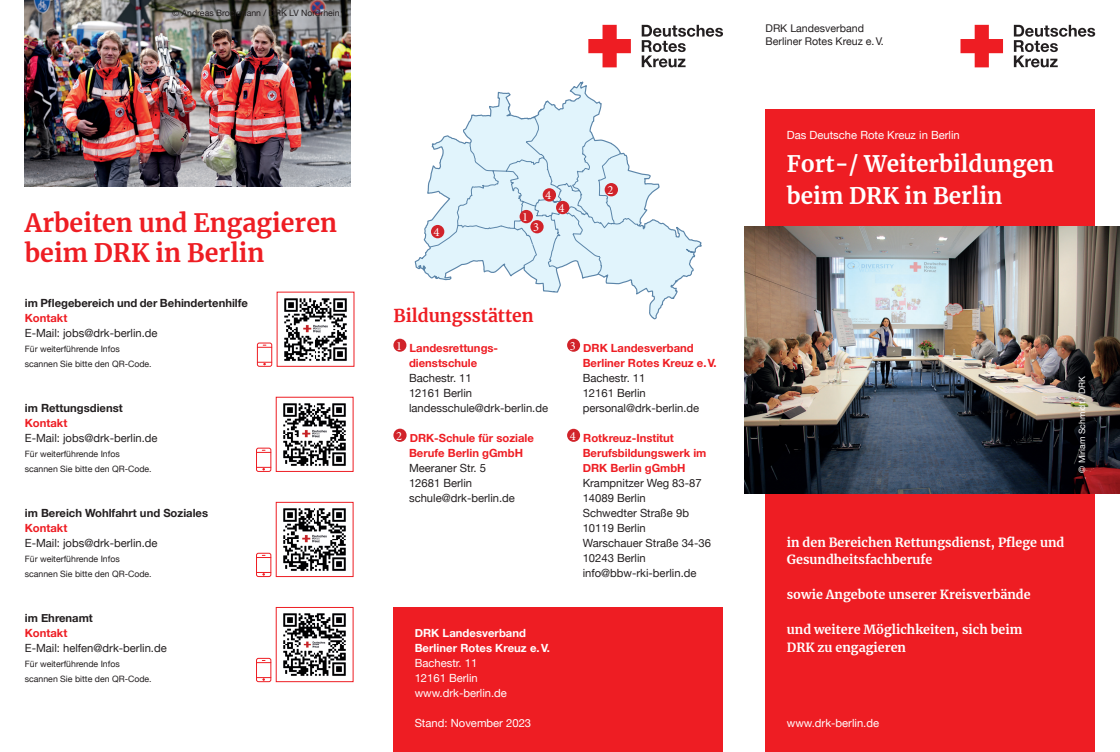
<style>
.page{position:relative;width:1120px;height:752px;background:#fff}
.page>*{position:absolute;margin:0;border:0;box-sizing:border-box;transform-origin:0 0}
.t1{font:700 25px/30px "Merriweather";color:#ee1d23}
.t2{font:700 22.5px/32.5px "Merriweather";color:#fff}
.t3{font:700 17.5px "Merriweather";color:#ee1d23}
.t4{font:700 12.5px/17.5px "Merriweather";color:#fff}
.t5{font:12.5px "Minion Pro";color:#fff}
.t6{font:11.25px/15px "Helvetica Neue";color:#231f20}
.t7{font:700 11.25px/15px "Helvetica Neue";color:#ee1d23}
.t8{font:11.25px/15px "Helvetica Neue";color:#fff}
.t9{font:700 11.25px "Helvetica Neue";color:#231f20}
.t10{font:700 11.25px/15px "Helvetica Neue";letter-spacing:.005em;color:#fff}
.t11{font:10.62px/12.5px "Helvetica Neue";color:#231f20}
.t12{font:8.75px/15px "Helvetica Neue";color:#231f20}
.t13{font:8.75px "Helvetica Neue";color:#fff}
.s1{font-family:"Arial"}
</style>
<div class="page">
<div style="left:765px;top:110px;width:330px;height:641px;background:#ee1d23"></div>
<div style="left:393px;top:607px;width:330px;height:144px;background:#ee1d23"></div>
<img style="left:25px;top:0;width:326px;height:186px">
<img style="left:284px;top:298px;width:63px;height:63px">
<div style="left:257px;top:342px;width:15px;height:24px;border:1px solid #ee1d23;border-radius:2px"></div>
<svg style="left:257px;top:344px;width:15px;height:3px"></svg>
<svg style="left:257px;top:361px;width:15px;height:4px"></svg>
<img style="left:283px;top:403px;width:63px;height:63px">
<div style="left:256px;top:447px;width:15px;height:24px;border:1px solid #ee1d23;border-radius:2px"></div>
<svg style="left:256px;top:449px;width:15px;height:3px"></svg>
<svg style="left:256px;top:466px;width:15px;height:4px"></svg>
<img style="left:283px;top:508px;width:63px;height:63px">
<div style="left:256px;top:552px;width:15px;height:24px;border:1px solid #ee1d23;border-radius:2px"></div>
<svg style="left:256px;top:554px;width:15px;height:3px"></svg>
<svg style="left:256px;top:571px;width:15px;height:4px"></svg>
<img style="left:283px;top:613px;width:63px;height:63px">
<div style="left:256px;top:657px;width:15px;height:24px;border:1px solid #ee1d23;border-radius:2px"></div>
<svg style="left:256px;top:659px;width:15px;height:3px"></svg>
<svg style="left:256px;top:676px;width:15px;height:4px"></svg>
<svg style="left:960px;top:25px;width:43px;height:42px"></svg>
<svg style="left:1014px;top:25px;width:81px;height:42px"></svg>
<svg style="left:588px;top:25px;width:43px;height:38px"></svg>
<svg style="left:642px;top:25px;width:81px;height:38px"></svg>
<div style="left:393px;top:338px;width:13px;height:13px;background:#d1232a;border-radius:50%"></div>
<div style="left:393px;top:428px;width:13px;height:13px;background:#d1232a;border-radius:50%"></div>
<div style="left:567px;top:338px;width:13px;height:13px;background:#d1232a;border-radius:50%"></div>
<div style="left:567px;top:428px;width:13px;height:13px;background:#d1232a;border-radius:50%"></div>
<svg style="left:414px;top:63px;width:288px;height:257px"></svg>
<svg style="left:429px;top:116px;width:211px;height:194px;fill:#e1f4fc"></svg>
<div style="left:519px;top:210px;width:14px;height:13px;background:#d1232a;border-radius:50%"></div>
<div style="left:604px;top:183px;width:14px;height:13px;background:#d1232a;border-radius:50%"></div>
<div style="left:530px;top:220px;width:13px;height:13px;background:#d1232a;border-radius:50%"></div>
<img style="left:744px;top:226px;width:376px;height:267px">
<div style="left:431px;top:225px;width:13px;height:13px;background:#d1232a;border-radius:50%"></div>
<div style="left:543px;top:188px;width:13px;height:13px;background:#d1232a;border-radius:50%"></div>
<div style="left:556px;top:201px;width:13px;height:13px;background:#d1232a;border-radius:50%"></div>
<p class="t12" style="left:173px;top:5px;width:169px"><span class="s1">©</span> Andreas Brockmann / DRK LV Nordrhein</p>
<h1 class="t1" style="left:25px;top:207px;width:314px">Arbeiten und Engagieren beim DRK in Berlin</h1>
<p class="t9" style="left:25px;top:295px;width:225px">im Pflegebereich und der Behindertenhilfe</p>
<p class="t7" style="left:25px;top:310px;width:44px">Kontakt</p>
<p class="t6" style="left:25px;top:325px;width:134px">E-Mail: jobs@drk-berlin.de</p>
<p class="t12" style="left:25px;top:341px;width:128px">Für weiterführende Infos scannen Sie bitte den QR-Code.</p>
<p class="t9" style="left:25px;top:400px;width:99px">im Rettungsdienst</p>
<p class="t7" style="left:25px;top:415px;width:44px">Kontakt</p>
<p class="t6" style="left:25px;top:430px;width:134px">E-Mail: jobs@drk-berlin.de</p>
<p class="t12" style="left:25px;top:446px;width:128px">Für weiterführende Infos scannen Sie bitte den QR-Code.</p>
<p class="t9" style="left:25px;top:505px;width:185px">im Bereich Wohlfahrt und Soziales</p>
<p class="t7" style="left:25px;top:520px;width:44px">Kontakt</p>
<p class="t6" style="left:25px;top:535px;width:134px">E-Mail: jobs@drk-berlin.de</p>
<p class="t12" style="left:25px;top:551px;width:128px">Für weiterführende Infos scannen Sie bitte den QR-Code.</p>
<p class="t9" style="left:25px;top:610px;width:70px">im Ehrenamt</p>
<p class="t7" style="left:25px;top:625px;width:44px">Kontakt</p>
<p class="t6" style="left:25px;top:640px;width:143px">E-Mail: helfen@drk-berlin.de</p>
<p class="t12" style="left:25px;top:656px;width:128px">Für weiterführende Infos scannen Sie bitte den QR-Code.</p>
<p class="t5" style="left:433px;top:224px;width:8px">4</p>
<p class="t5" style="left:522px;top:209px;width:7px">1</p>
<p class="t5" style="left:545px;top:187px;width:8px">4</p>
<p class="t5" style="left:558px;top:200px;width:8px">4</p>
<p class="t5" style="left:533px;top:219px;width:8px">3</p>
<h3 class="t3" style="left:393px;top:303px;width:142px">Bildungsstätten</h3>
<p class="t5" style="left:607px;top:182px;width:7px">2</p>
<p class="t7" style="left:409px;top:340px;width:91px;text-indent:-13px"><sup>1</sup> Landesrettungs&shy;dienstschule</p>
<p class="t6" style="left:409px;top:370px;width:141px">Bachestr. 11<br>12161 Berlin landesschule@drk-berlin.de</p>
<p class="t7" style="left:396px;top:430px;width:139px;text-align:center"><sup>2</sup> DRK-Schule für soziale<br>Berufe Berlin gGmbH</p>
<p class="t6" style="left:409px;top:460px;width:107px">Meeraner Str. 5<br>12681 Berlin schule@drk-berlin.de</p>
<p class="t10" style="left:415px;top:625px;width:137px">DRK Landesverband<br>Berliner Rotes Kreuz e. V.</p>
<p class="t8" style="left:415px;top:655px;width:94px">Bachestr. 11<br>12161 Berlin www.drk-berlin.de</p>
<p class="t8" style="left:415px;top:715px;width:118px">Stand: November 2023</p>
<p class="t7" style="left:583px;top:340px;width:135px;text-indent:-13px"><sup>3</sup> DRK Landesverband<br>Berliner Rotes Kreuz e.V.</p>
<p class="t6" style="left:583px;top:370px;width:118px">Bachestr. 11<br>12161 Berlin personal@drk-berlin.de</p>
<p class="t7" style="left:583px;top:430px;width:125px;text-indent:-13px"><sup>4</sup> Rotkreuz-Institut<br>Berufsbildungswerk im<br>DRK Berlin gGmbH</p>
<p class="t6" style="left:583px;top:475px;width:130px">Krampnitzer Weg 83-87<br>14089 Berlin<br>Schwedter Straße 9b<br>10119 Berlin<br>Warschauer Straße 34-36<br>10243 Berlin info@bbw-rki-berlin.de</p>
<p class="t11" style="left:765px;top:22px;width:120px">DRK Landesverband<br>Berliner Rotes Kreuz e. V.</p>
<p class="t8" style="left:787px;top:127px;width:174px">Das Deutsche Rote Kreuz in Berlin</p>
<h2 class="t2" style="left:787px;top:147px;width:269px">Fort-/ Weiterbildungen beim DRK in Berlin</h2>
<p class="t13" style="left:1076px;top:472px;width:98px;rotate:-90deg">© Miriam Schmidt / DRK</p>
<p class="t4" style="left:787px;top:533px;width:279px">in den Bereichen Rettungsdienst, Pflege und<br>Gesundheitsfachberufe</p>
<p class="t4" style="left:787px;top:585px;width:245px">sowie Angebote unserer Kreisverbände</p>
<p class="t4" style="left:787px;top:620px;width:237px">und weitere Möglichkeiten, sich beim<br>DRK zu engagieren</p>
<p class="t8" style="left:787px;top:715px;width:94px">www.drk-berlin.de</p>
</div>
